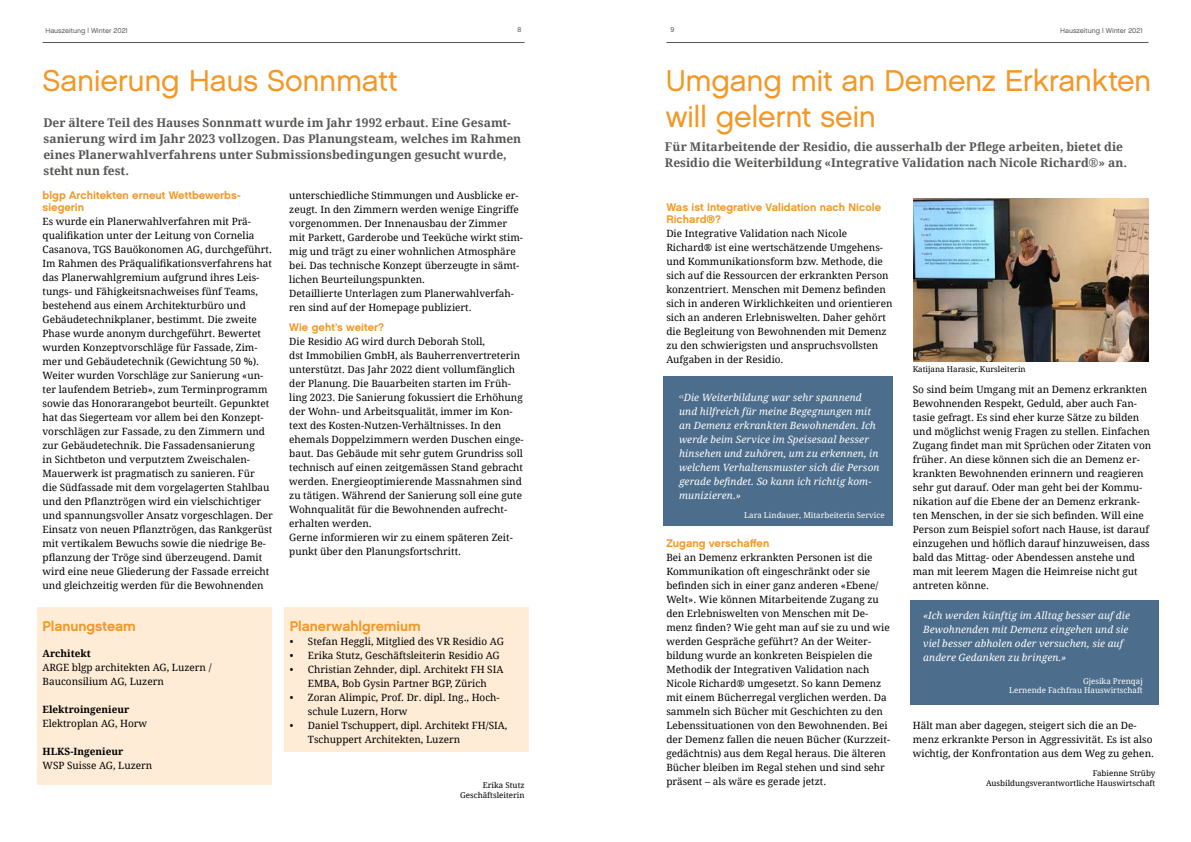
<style>
.page{position:relative;width:1191px;height:842px;background:#fff}
.page>*{position:absolute;margin:0;border:0;box-sizing:border-box;transform-origin:0 0}
.t1{font:30px/36px "Chalet London Nineteen Sixty";letter-spacing:-.01em;color:#f49725}
.t2{font:14px "Chalet New York Nineteen Sixty";letter-spacing:-.005em;color:#f49725}
.t3{font:700 12px/16px "Droid Serif";letter-spacing:-.005em;color:#575756}
.t4{font:11px/12px "Chalet New York Nineteen Sixty";color:#f49725}
.t5{font:10px/14px "Droid Serif";color:#000}
.t6{font:italic 10px/14px "Droid Serif";letter-spacing:.01em;color:#fff}
.t7{font:700 10px "Droid Serif";color:#000}
.t8{font:8px/9.6px "Droid Serif";color:#000;text-align:right}
.t9{font:8px/9px "Droid Serif";color:#fff;text-align:right}
.t10{font:7px "Chalet London Nineteen Sixty";color:#575756}
.s1{font-family:"Chalet Paris Nineteen Eighty";font-style:normal;font-size:14px}
</style>
<div class="page">
<hr style="left:666px;top:42px;width:482px;height:1px;background:#575756">
<hr style="left:43px;top:42px;width:481px;height:1px;background:#575756">
<div style="left:284px;top:607px;width:244px;height:144px;background:#feecd7"></div>
<div style="left:38px;top:607px;width:234px;height:177px;background:#feecd7"></div>
<img style="left:913px;top:199px;width:235px;height:163px">
<div style="left:663px;top:377px;width:230px;height:149px;background:#4c6d8b"></div>
<div style="left:910px;top:600px;width:248px;height:104px;background:#4c6d8b"></div>
<p class="t10" style="left:45px;top:26px;width:84px">Hauszeitung | Winter 2021</p>
<p class="t10" style="left:517px;top:25px;width:5px">8</p>
<p class="t10" style="left:670px;top:25px;width:5px">9</p>
<p class="t10" style="left:1060px;top:26px;width:84px">Hauszeitung | Winter 2021</p>
<h1 class="t1" style="left:43px;top:62px;width:356px">Sanierung Haus Sonnmatt</h1>
<p class="t3" style="left:43px;top:114px;width:479px">Der ältere Teil des Hauses Sonnmatt wurde im Jahr 1992 erbaut. Eine Gesamt&shy;sanierung wird im Jahr 2023 vollzogen. Das Planungsteam, welches im Rahmen eines Planerwahlverfahrens unter Submissionsbedingungen gesucht wurde, steht nun fest.</p>
<p class="t4" style="left:43px;top:189px;width:200px">blgp Architekten erneut Wettbewerbs&shy;siegerin</p>
<p class="t5" style="left:43px;top:214px;width:232px">Es wurde ein Planerwahlverfahren mit Prä&shy;qualifikation unter der Leitung von Cornelia Casanova, TGS Bauökonomen AG, durchgeführt.<br>Im Rahmen des Präqualifikationsverfahrens hat das Planerwahlgremium aufgrund ihres Leis&shy;tungs- und Fähigkeitsnachweises fünf Teams, bestehend aus einem Architekturbüro und Gebäudetechnikplaner, bestimmt. Die zweite Phase wurde anonym durchgeführt. Bewertet wurden Konzeptvorschläge für Fassade, Zim&shy;mer und Gebäudetechnik (Gewichtung 50 %).<br>Weiter wurden Vorschläge zur Sanierung «un&shy;ter laufendem Betrieb», zum Terminprogramm sowie das Honorarangebot beurteilt. Gepunktet hat das Siegerteam vor allem bei den Konzept&shy;vorschlägen zur Fassade, zu den Zimmern und zur Gebäudetechnik. Die Fassadensanierung<br>in Sichtbeton und verputztem Zweischalen-Mauerwerk ist pragmatisch zu sanieren. Für<br>die Südfassade mit dem vorgelagerten Stahlbau und den Pflanztrögen wird ein vielschichtiger und spannungsvoller Ansatz vorgeschlagen. Der Einsatz von neuen Pflanztrögen, das Rankgerüst mit vertikalem Bewuchs sowie die niedrige Be&shy;pflanzung der Tröge sind überzeugend. Damit wird eine neue Gliederung der Fassade erreicht und gleichzeitig werden für die Bewohnenden</p>
<h1 class="t1" style="left:665px;top:62px;width:487px">Umgang mit an Demenz Erkrankten will gelernt sein</h1>
<p class="t3" style="left:665px;top:138px;width:463px">Für Mitarbeitende der Residio, die ausserhalb der Pflege arbeiten, bietet die<br>Residio die Weiterbildung «Integrative Validation nach Nicole Richard®» an.</p>
<p class="t4" style="left:666px;top:201px;width:216px">Was ist Integrative Validation nach Nicole<br>Richard®?</p>
<p class="t5" style="left:666px;top:226px;width:228px">Die Integrative Validation nach Nicole Richard® ist eine wertschätzende Umgehens&shy;und Kommunikationsform bzw. Methode, die sich auf die Ressourcen der erkrankten Person konzentriert. Menschen mit Demenz befinden sich in anderen Wirklichkeiten und orientieren sich an anderen Erlebniswelten. Daher gehört die Begleitung von Bewohnenden mit Demenz zu den schwierigsten und anspruchsvollsten Aufgaben in der Residio.</p>
<p class="t5" style="left:289px;top:188px;width:235px">unterschiedliche Stimmungen und Ausblicke er&shy;zeugt. In den Zimmern werden wenige Eingriffe vorgenommen. Der Innenausbau der Zimmer mit Parkett, Garderobe und Teeküche wirkt stim&shy;mig und trägt zu einer wohnlichen Atmosphäre bei. Das technische Konzept überzeugte in sämt&shy;lichen Beurteilungspunkten.<br>Detaillierte Unterlagen zum Planerwahlverfah&shy;ren sind auf der Homepage publiziert.</p>
<p class="t4" style="left:289px;top:321px;width:97px">Wie geht’s weiter?</p>
<p class="t5" style="left:289px;top:334px;width:236px">Die Residio AG wird durch Deborah Stoll,<br>dst Immobilien GmbH, als Bauherrenvertreterin unterstützt. Das Jahr 2022 dient vollumfänglich der Planung. Die Bauarbeiten starten im Früh&shy;ling 2023. Die Sanierung fokussiert die Erhöhung der Wohn- und Arbeitsqualität, immer im Kon&shy;text des Kosten-Nutzen-Verhältnisses. In den ehemals Doppelzimmern werden Duschen einge&shy;baut. Das Gebäude mit sehr gutem Grundriss soll technisch auf einen zeitgemässen Stand gebracht werden. Energieoptimierende Massnahmen sind zu tätigen. Während der Sanierung soll eine gute Wohnqualität für die Bewohnenden aufrecht&shy;erhalten werden.<br>Gerne informieren wir zu einem späteren Zeit&shy;punkt über den Planungsfortschritt.</p>
<p class="t8" style="left:912px;top:364px;width:115px">Katijana Harasic, Kursleiterin</p>
<p class="t5" style="left:913px;top:382px;width:240px">So sind beim Umgang mit an Demenz erkrankten Bewohnenden Respekt, Geduld, aber auch Fan&shy;tasie gefragt. Es sind eher kurze Sätze zu bilden und möglichst wenig Fragen zu stellen. Einfachen Zugang findet man mit Sprüchen oder Zitaten von früher. An diese können sich die an Demenz er&shy;krankten Bewohnenden erinnern und reagieren sehr gut darauf. Oder man geht bei der Kommu&shy;nikation auf die Ebene der an Demenz erkrank&shy;ten Menschen, in der sie sich befinden. Will eine Person zum Beispiel sofort nach Hause, ist darauf einzugehen und höflich darauf hinzuweisen, dass bald das Mittag- oder Abendessen anstehe und man mit leerem Magen die Heimreise nicht gut antreten könne.</p>
<p class="t6" style="left:679px;top:390px;width:202px"><span class="s1">«</span>Die Weiterbildung war sehr spannend und hilfreich für meine Begegnungen mit an Demenz erkrankten Bewohnenden. Ich werde beim Service im Speisesaal besser hinsehen und zuhören, um zu erkennen, in welchem Verhaltensmuster sich die Person gerade befindet. So kann ich richtig kom&shy;munizieren.»</p>
<p class="t9" style="left:744px;top:510px;width:142px">Lara Lindauer, Mitarbeiterin Service</p>
<p class="t4" style="left:666px;top:537px;width:104px">Zugang verschaffen</p>
<p class="t5" style="left:666px;top:550px;width:225px">Bei an Demenz erkrankten Personen ist die Kommunikation oft eingeschränkt oder sie befinden sich in einer ganz anderen «Ebene/ Welt». Wie können Mitarbeitende Zugang zu den Erlebniswelten von Menschen mit De&shy;menz finden? Wie geht man auf sie zu und wie werden Gespräche geführt? An der Weiter&shy;bildung wurde an konkreten Beispielen die Methodik der Integrativen Validation nach Nicole Richard® umgesetzt. So kann Demenz mit einem Bücherregal verglichen werden. Da sammeln sich Bücher mit Geschichten zu den Lebenssituationen von den Bewohnenden. Bei der Demenz fallen die neuen Bücher (Kurzzeit&shy;gedächtnis) aus dem Regal heraus. Die älteren Bücher bleiben im Regal stehen und sind sehr präsent – als wäre es gerade jetzt.</p>
<p class="t6" style="left:923px;top:608px;width:208px">«Ich werden künftig im Alltag besser auf die Bewohnenden mit Demenz eingehen und sie viel besser abholen oder versuchen, sie auf andere Gedanken zu bringen.»</p>
<p class="t9" style="left:1009px;top:677px;width:135px">Gjesika Prenqaj<br>Lernende Fachfrau Hauswirtschaft</p>
<h2 class="t2" style="left:43px;top:617px;width:95px">Planungsteam</h2>
<p class="t7" style="left:43px;top:647px;width:50px">Architekt</p>
<p class="t5" style="left:43px;top:660px;width:170px">ARGE blgp architekten AG, Luzern /<br>Bauconsilium AG, Luzern</p>
<p class="t7" style="left:43px;top:703px;width:88px">Elektroingenieur</p>
<p class="t5" style="left:43px;top:716px;width:106px">Elektroplan AG, Horw</p>
<p class="t7" style="left:43px;top:745px;width:82px">HLKS-Ingenieur</p>
<p class="t5" style="left:43px;top:758px;width:111px">WSP Suisse AG, Luzern</p>
<h2 class="t2" style="left:290px;top:617px;width:132px">Planerwahlgremium</h2>
<p class="t5" style="left:290px;top:634px;width:215px">• Stefan Heggli, Mitglied des VR Residio AG</p>
<p class="t5" style="left:290px;top:648px;width:211px">• Erika Stutz, Geschäftsleiterin Residio AG</p>
<p class="t5" style="left:290px;top:662px;width:215px;text-align:center">• Christian Zehnder, dipl. Architekt FH SIA<br>EMBA, Bob Gysin Partner BGP, Zürich</p>
<p class="t5" style="left:308px;top:690px;width:193px;text-indent:-18px">• Zoran Alimpic, Prof. Dr. dipl. Ing., Hoch&shy;schule Luzern, Horw</p>
<p class="t5" style="left:308px;top:718px;width:201px;text-indent:-18px">• Daniel Tschuppert, dipl. Architekt FH/SIA,<br>Tschuppert Architekten, Luzern</p>
<p class="t8" style="left:460px;top:780px;width:66px">Erika Stutz<br>Geschäftsleiterin</p>
<p class="t5" style="left:913px;top:718px;width:243px">Hält man aber dagegen, steigert sich die an De&shy;menz erkrankte Person in Aggressivität. Es ist also wichtig, der Konfrontation aus dem Weg zu gehen.</p>
<p class="t8" style="left:986px;top:768px;width:171px">Fabienne Strüby<br>Ausbildungsverantwortliche Hauswirtschaft</p>
</div>
